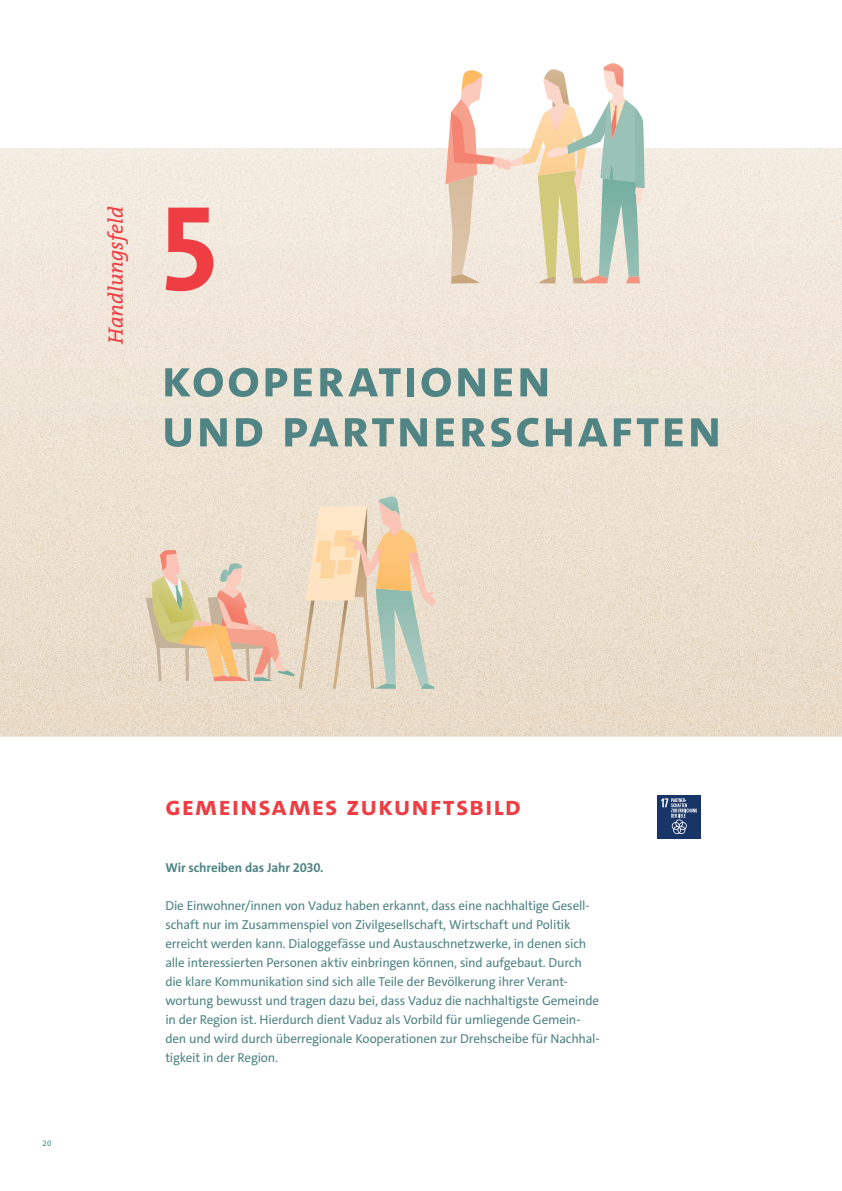
<style>
.page{position:relative;width:842px;height:1191px;background:#fff}
.page>*{position:absolute;margin:0;border:0;box-sizing:border-box;transform-origin:0 0}
.t1{font:700 122px "The Sans C4 s";color:#ee3d43}
.t2{font:700 54px/50px "The Sans C4 s";letter-spacing:.025em;color:#518485}
.t3{font:700 27px "The Sans C4 s";letter-spacing:.03em;color:#ee3d43}
.t4{font:italic 21px "The Serif";letter-spacing:-.01em;color:#ee3d43}
.t5{font:13px/19px "The Sans C4 s";letter-spacing:-.015em;color:#518485}
.t6{font:700 13px "The Sans C4 s";letter-spacing:-.01em;color:#518485}
.t7{font:8px "The Sans C4 s";color:#518485}
</style>
<div class="page">
<img style="left:0;top:149px;width:842px;height:587px">
<svg style="left:445px;top:63px;width:200px;height:220px"></svg>
<svg style="left:146px;top:496px;width:290px;height:193px;background:#e6d4bb"></svg>
<div style="left:658px;top:795px;width:43px;height:43px;background:#183567"></div>
<svg style="left:661px;top:798px;width:36px;height:36px"></svg>
<h3 class="t4" style="left:98px;top:344px;width:139px;rotate:-90deg">Handlungsfeld</h3>
<h1 class="t1" style="left:160px;top:170px;width:59px">5</h1>
<h2 class="t2" style="left:161px;top:353px;width:562px">kooperationen<br>und partnerschaften</h2>
<p class="t7" style="left:43px;top:1138px;width:10px">20</p>
<h3 class="t3" style="left:165px;top:788px;width:357px">gemeinsames zukunftsbild</h3>
<p class="t6" style="left:165px;top:859px;width:160px">Wir schreiben das Jahr 2030.</p>
<p class="t5" style="left:165px;top:896px;width:435px">Die Einwohner/innen von Vaduz haben erkannt, dass eine nachhaltige Gesell&shy;schaft nur im Zusammenspiel von Zivilgesellschaft, Wirtschaft und Politik erreicht werden kann. Dialoggefässe und Austauschnetzwerke, in denen sich alle interessierten Personen aktiv einbringen können, sind aufgebaut. Durch die klare Kommunikation sind sich alle Teile der Bevölkerung ihrer Verant&shy;wortung bewusst und tragen dazu bei, dass Vaduz die nachhaltigste Gemeinde in der Region ist. Hierdurch dient Vaduz als Vorbild für umliegende Gemein&shy;den und wird durch überregionale Kooperationen zur Drehscheibe für Nachhal&shy;tigkeit in der Region.</p>
</div>
